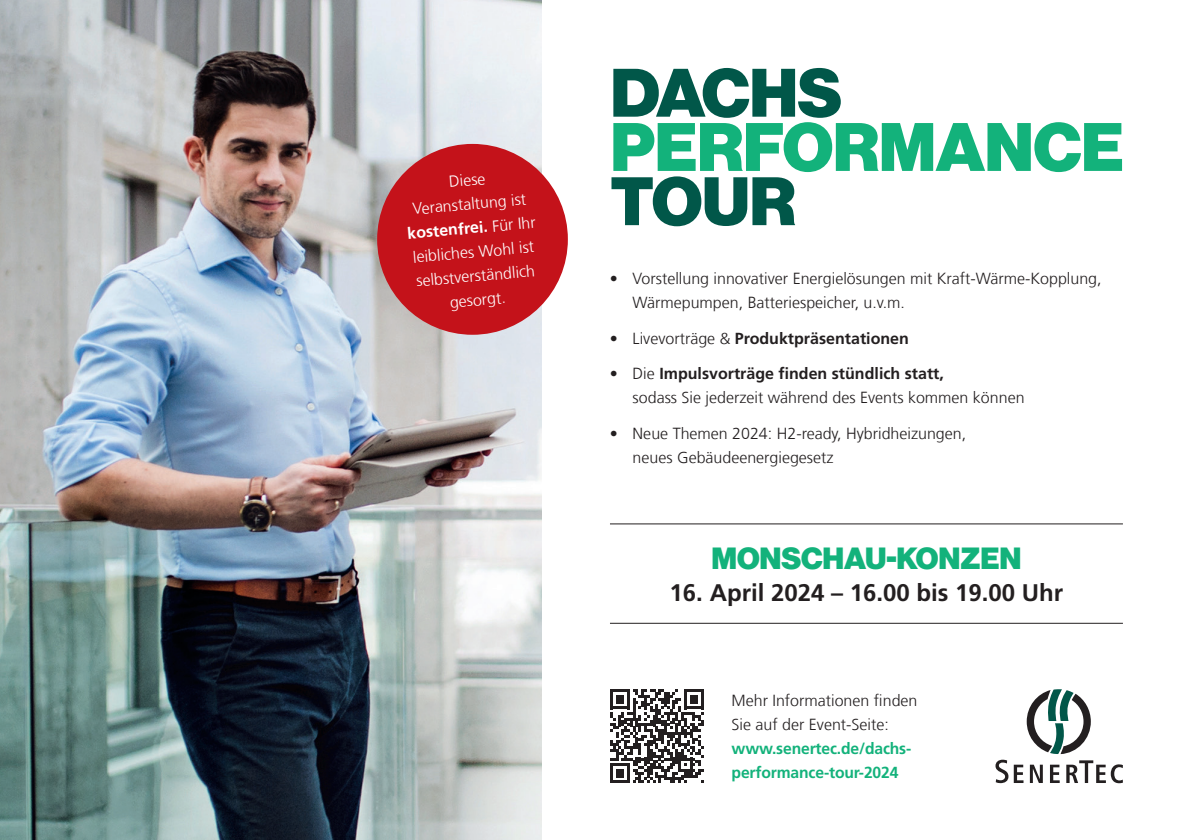
<style>
.page{position:relative;width:1191px;height:840px;background:#fff}
.page>*{position:absolute;margin:0;border:0;box-sizing:border-box;transform-origin:0 0}
.t1{font:66.8px "N Haas Grotesk DS Pro 95 Blk";letter-spacing:-.005em;color:#13b27b}
.t2{font:66.8px "N Haas Grotesk DS Pro 95 Blk";letter-spacing:-.005em;color:#015749}
.t3{font:30px "N Haas Grotesk DS Pro 95 Blk";letter-spacing:-.005em;color:#13b27b}
.t4{font:700 24px "Frutiger LT Std";color:#231f20}
.t5{font:300 16px/24px "Frutiger LT Com";color:#231f20}
.t6{font:300 16px/24px "Frutiger LT Com";color:#fff;text-align:center}
.t7{font:700 16px/24px "Frutiger LT Com";letter-spacing:-.01em;color:#13b27b}
.t8{font:700 16px "Frutiger LT Com";color:#231f20}
.t9{font:700 16px "Frutiger LT Std";color:#fff}
.s1{font-family:"Frutiger LT Com";font-weight:300}
.s2{font-weight:300}
.s3{font-weight:700}
</style>
<div class="page">
<hr style="left:610px;top:622px;width:513px;height:1px;background:#231f20">
<hr style="left:610px;top:523px;width:513px;height:1px;background:#231f20">
<img style="left:0;top:0;width:542px;height:839px">
<div style="left:377px;top:144px;width:191px;height:190px;background:#c4121a;border-radius:50%"></div>
<svg style="left:995px;top:759px;width:28px;height:23px"></svg>
<svg style="left:1030px;top:764px;width:12px;height:18px"></svg>
<svg style="left:1050px;top:764px;width:9px;height:18px"></svg>
<svg style="left:1066px;top:760px;width:57px;height:22px"></svg>
<svg style="left:1026px;top:689px;width:64px;height:64px"></svg>
<svg style="left:610px;top:689px;width:94px;height:93px"></svg>
<p class="t6" style="left:409px;top:173px;width:115px;rotate:-5deg">Diese<br>Veranstaltung ist</p>
<p class="t9" style="left:406px;top:224px;width:130px;rotate:-5deg">kostenfrei. <span class="s1">Für Ihr</span></p>
<p class="t6" style="left:412px;top:245px;width:123px;rotate:-5deg">leibliches Wohl ist selbstverständlich gesorgt.</p>
<h1 class="t2" style="left:610px;top:54px;width:233px">DACHS</h1>
<h1 class="t1" style="left:610px;top:108px;width:515px">PERFORMANCE</h1>
<h1 class="t2" style="left:610px;top:162px;width:187px">TOUR</h1>
<p class="t5" style="left:632px;top:267px;width:470px;text-indent:-23px">• Vorstellung innovativer Energielösungen mit Kraft-Wärme-Kopplung,<br>Wärmepumpen, Batteriespeicher, u.v.m.</p>
<p class="t8" style="left:610px;top:329px;width:300px"><span class="s2">• Livevorträge &amp;</span> Produktpräsentationen</p>
<p class="t5" style="left:632px;top:361px;width:393px;text-indent:-23px">• Die <span class="s3">Impulsvorträge finden stündlich statt,<br></span>sodass Sie jederzeit während des Events kommen können</p>
<p class="t5" style="left:632px;top:421px;width:335px;text-indent:-23px">• Neue Themen 2024: H2-ready, Hybridheizungen, neues Gebäudeenergiegesetz</p>
<h2 class="t3" style="left:711px;top:540px;width:311px">MONSCHAU-KONZEN</h2>
<h3 class="t4" style="left:669px;top:578px;width:395px">16. April 2024 – 16.00 bis 19.00 Uhr</h3>
<p class="t5" style="left:731px;top:688px;width:187px">Mehr Informationen finden<br>Sie auf der Event-Seite:</p>
<p class="t7" style="left:731px;top:736px;width:181px">www.senertec.de/dachs&shy;performance-tour-2024</p>
</div>
